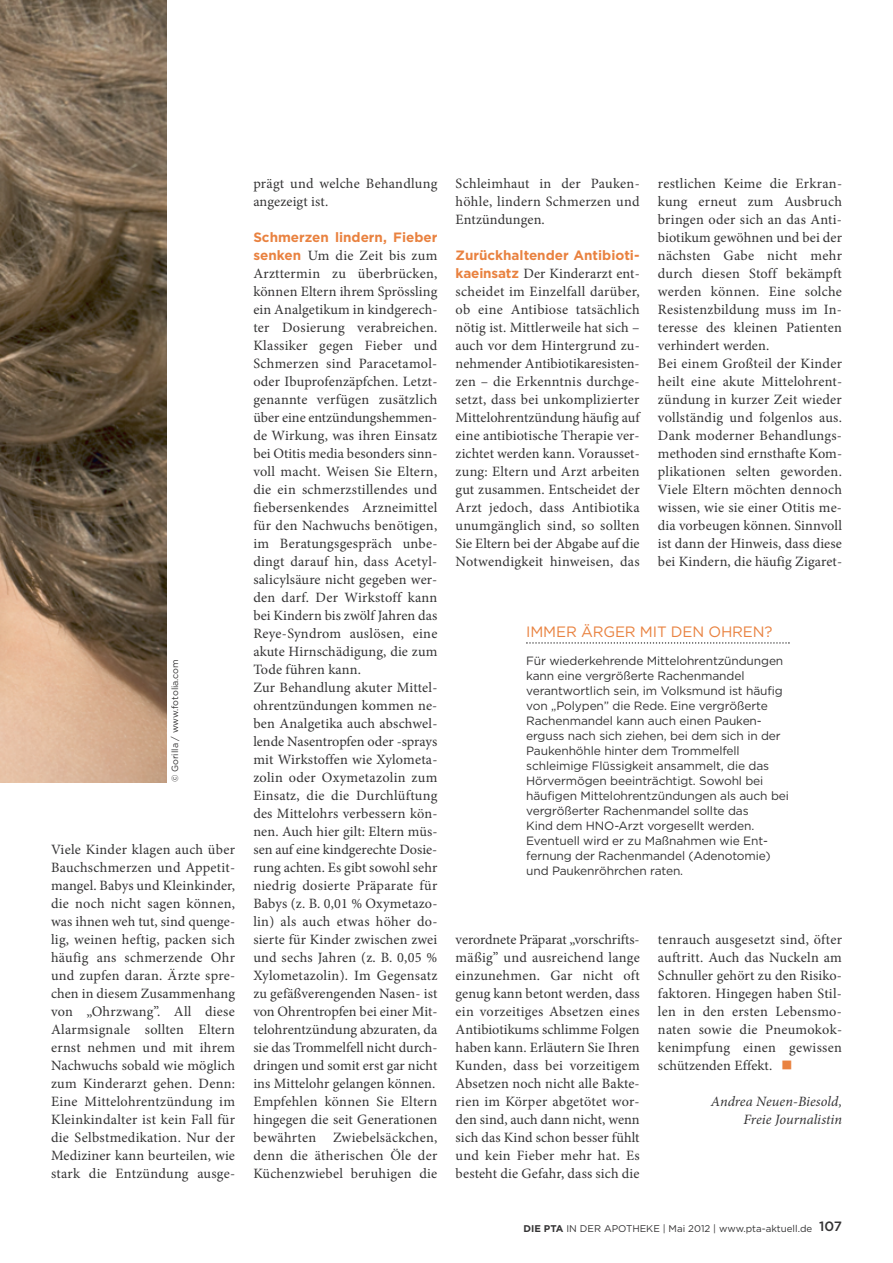
<style>
.page{position:relative;width:893px;height:1263px;background:#fff}
.page>*{position:absolute;margin:0;border:0;box-sizing:border-box;transform-origin:0 0}
.t1{font:15px "Gotham";letter-spacing:-.01em;color:#e98240}
.t2{font:14.25px/18px "Minion Pro";letter-spacing:.01em;color:#343334;text-align:justify}
.t3{font:italic 14.25px/18px "Minion Pro";color:#343334;text-align:right}
.t4{font:700 13.5px "Gotham";color:#e98240}
.t5{font:12px/15px "Gotham";letter-spacing:-.01em;color:#343334}
.t6{font:9.75px "Gotham";color:#343334}
.t7{font:9px "Gotham";color:#343334}
.s1{font-family:"Gotham";font-weight:700;font-size:13.5px;color:#e98240}
.s2{font-weight:700}
.s3{font-weight:500;font-size:13.5px}
</style>
<div class="page">
<img style="left:0;top:0;width:167px;height:782px">
<svg style="left:526px;top:642px;width:264px;height:2px"></svg>
<p class="t7" style="left:172px;top:782px;width:125px;rotate:-90deg">© Gorilla / www.fotolia.com</p>
<p class="t2" style="left:51px;top:842px;width:186px">Viele Kinder klagen auch über Bauchschmerzen und Appetit&shy;mangel. Babys und Kleinkinder, die noch nicht sagen können, was ihnen weh tut, sind quenge&shy;lig, weinen heftig, packen sich häufig ans schmerzende Ohr und zupfen daran. Ärzte spre&shy;chen in diesem Zusammenhang von „Ohrzwang”. All diese Alarmsignale sollten Eltern ernst nehmen und mit ihrem Nachwuchs sobald wie möglich zum Kinderarzt gehen. Denn:<br>Eine Mittelohrentzündung im Kleinkindalter ist kein Fall für die Selbstmedikation. Nur der Mediziner kann beurteilen, wie stark die Entzündung ausge-</p>
<p class="t2" style="left:253px;top:176px;width:186px">prägt und welche Behandlung angezeigt ist.</p>
<p class="t4" style="left:253px;top:232px;width:186px">Schmerzen lindern, Fieber</p>
<p class="t2" style="left:253px;top:248px;width:186px;text-align:left"><span class="s1">senken</span> Um die Zeit bis zum<br>Arzttermin zu überbrücken, können Eltern ihrem Sprössling ein Analgetikum in kindgerech&shy;ter Dosierung verabreichen.<br>Klassiker gegen Fieber und<br>Schmerzen sind Paracetamol&shy;oder Ibuprofenzäpfchen. Letzt&shy;genannte verfügen zusätzlich über eine entzündungshemmen&shy;de Wirkung, was ihren Einsatz bei Otitis media besonders sinn&shy;voll macht. Weisen Sie Eltern, die ein schmerzstillendes und fiebersenkendes Arzneimittel für den Nachwuchs benötigen, im Beratungsgespräch unbe&shy;dingt darauf hin, dass Acetyl&shy;salicylsäure nicht gegeben wer&shy;den darf. Der Wirkstoff kann bei Kindern bis zwölf Jahren das<br>Reye-Syndrom auslösen, eine akute Hirnschädigung, die zum<br>Tode führen kann.<br>Zur Behandlung akuter Mittel&shy;ohrentzündungen kommen ne&shy;ben Analgetika auch abschwel&shy;lende Nasentropfen oder -sprays mit Wirkstoffen wie Xylometa&shy;zolin oder Oxymetazolin zum<br>Einsatz, die die Durchlüftung des Mittelohrs verbessern kön&shy;nen. Auch hier gilt: Eltern müs&shy;sen auf eine kindgerechte Dosie&shy;rung achten. Es gibt sowohl sehr niedrig dosierte Präparate für<br>Babys (z. B. 0,01 % Oxymetazo&shy;lin) als auch etwas höher do&shy;sierte für Kinder zwischen zwei und sechs Jahren (z. B. 0,05 %<br>Xylometazolin). Im Gegensatz zu gefäßverengenden Nasen- ist von Ohrentropfen bei einer Mit&shy;telohrentzündung abzuraten, da sie das Trommelfell nicht durch&shy;dringen und somit erst gar nicht ins Mittelohr gelangen können.<br>Empfehlen können Sie Eltern hingegen die seit Generationen bewährten Zwiebelsäckchen, denn die ätherischen Öle der<br>Küchenzwiebel beruhigen die</p>
<p class="t2" style="left:456px;top:176px;width:186px">Schleimhaut in der Pauken&shy;höhle, lindern Schmerzen und Entzündungen.</p>
<p class="t4" style="left:456px;top:250px;width:185px">Zurückhaltender Antibioti-</p>
<p class="t2" style="left:456px;top:266px;width:186px"><span class="s1">kaeinsatz</span> Der Kinderarzt ent&shy;scheidet im Einzelfall darüber, ob eine Antibiose tatsächlich nötig ist. Mittlerweile hat sich – auch vor dem Hintergrund zu&shy;nehmender Antibiotikaresisten&shy;zen – die Erkenntnis durchge&shy;setzt, dass bei unkomplizierter Mittelohrentzündung häufig auf eine antibiotische Therapie ver&shy;zichtet werden kann. Vorausset&shy;zung: Eltern und Arzt arbeiten gut zusammen. Entscheidet der Arzt jedoch, dass Antibiotika unumgänglich sind, so sollten Sie Eltern bei der Abgabe auf die Notwendigkeit hinweisen, das</p>
<p class="t2" style="left:658px;top:176px;width:186px;text-align:left">restlichen Keime die Erkran&shy;kung erneut zum Ausbruch bringen oder sich an das Anti&shy;biotikum gewöhnen und bei der nächsten Gabe nicht mehr durch diesen Stoff bekämpft werden können. Eine solche<br>Resistenzbildung muss im In&shy;teresse des kleinen Patienten verhindert werden.<br>Bei einem Großteil der Kinder heilt eine akute Mittelohrent&shy;zündung in kurzer Zeit wieder vollständig und folgenlos aus.<br>Dank moderner Behandlungs&shy;methoden sind ernsthafte Kom&shy;plikationen selten geworden.<br>Viele Eltern möchten dennoch wissen, wie sie einer Otitis me&shy;dia vorbeugen können. Sinnvoll ist dann der Hinweis, dass diese bei Kindern, die häufig Zigaret-</p>
<p class="t1" style="left:526px;top:626px;width:248px">IMMER ÄRGER MIT DEN OHREN?</p>
<p class="t5" style="left:526px;top:654px;width:264px">Für wiederkehrende Mittelohrentzündungen kann eine vergrößerte Rachenmandel verantwortlich sein, im Volksmund ist häufig von „Polypen” die Rede. Eine vergrößerte Rachenmandel kann auch einen Pauken&shy;erguss nach sich ziehen, bei dem sich in der Paukenhöhle hinter dem Trommelfell schleimige Flüssigkeit ansammelt, die das Hörvermögen beeinträchtigt. Sowohl bei häufigen Mittelohrentzündungen als auch bei vergrößerter Rachenmandel sollte das<br>Kind dem HNO-Arzt vorgesellt werden.<br>Eventuell wird er zu Maßnahmen wie Ent&shy;fernung der Rachenmandel (Adenotomie) und Paukenröhrchen raten.</p>
<p class="t2" style="left:456px;top:932px;width:186px">verordnete Präparat „vorschrifts&shy;mäßig” und ausreichend lange einzunehmen. Gar nicht oft genug kann betont werden, dass ein vorzeitiges Absetzen eines Antibiotikums schlimme Folgen haben kann. Erläutern Sie Ihren Kunden, dass bei vorzeitigem Absetzen noch nicht alle Bakte&shy;rien im Körper abgetötet wor&shy;den sind, auch dann nicht, wenn sich das Kind schon besser fühlt und kein Fieber mehr hat. Es besteht die Gefahr, dass sich die</p>
<p class="t2" style="left:658px;top:932px;width:186px">tenrauch ausgesetzt sind, öfter auftritt. Auch das Nuckeln am Schnuller gehört zu den Risiko&shy;faktoren. Hingegen haben Stil&shy;len in den ersten Lebensmo&shy;naten sowie die Pneumokok&shy;kenimpfung einen gewissen schützenden Effekt.</p>
<p class="t3" style="left:711px;top:1092px;width:133px">Andrea Neuen-Biesold,<br>Freie Journalistin</p>
<p class="t6" style="left:524px;top:1225px;width:320px"><span class="s2">DIE PTA</span> IN DER APOTHEKE | Mai 2012 | www.pta-aktuell.de <span class="s3">107</span></p>
</div>
